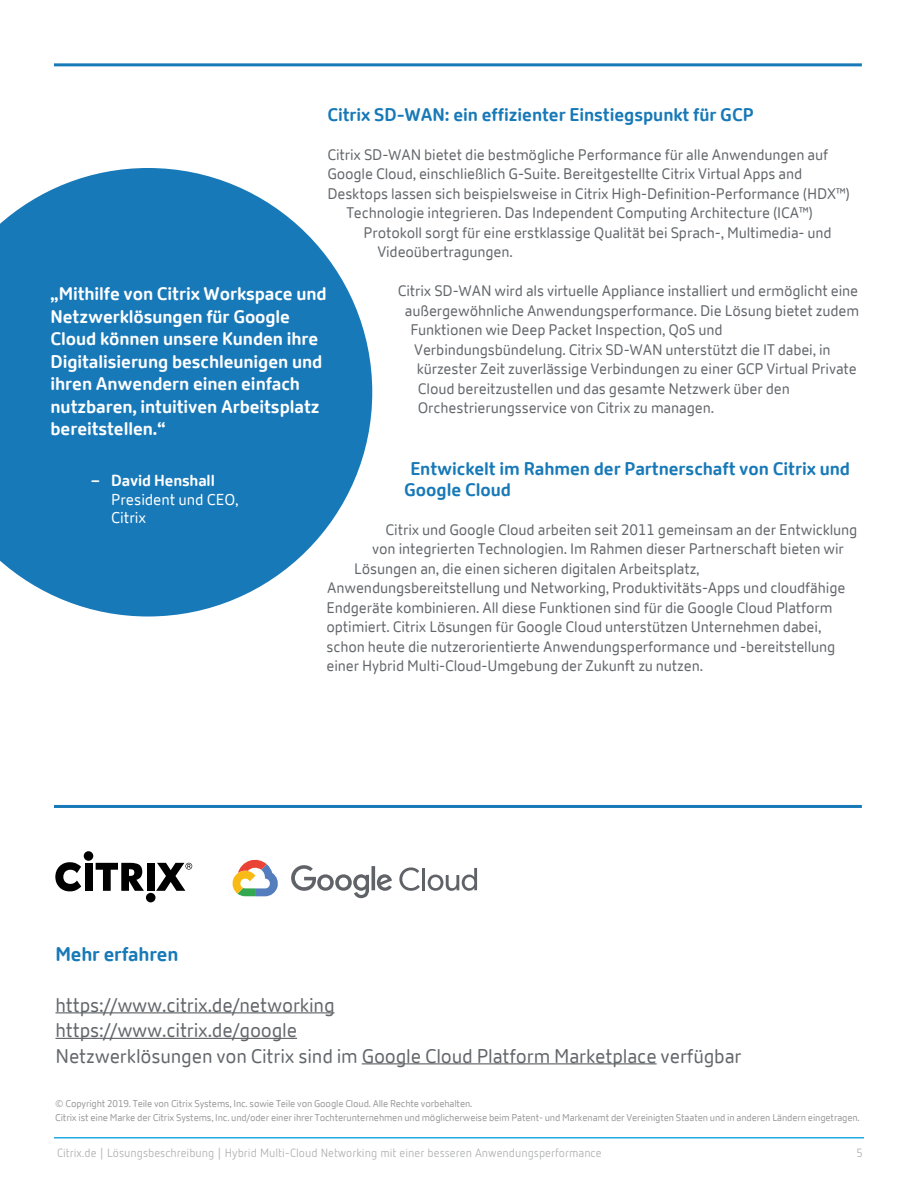
<style>
.page{position:relative;width:918px;height:1188px;background:#fff}
.page>*{position:absolute;margin:0;border:0;box-sizing:border-box;transform-origin:0 0}
.t1{font:19.5px/25.5px "Citrix New Sans";letter-spacing:-.01em;color:#63676b}
.t2{font:700 19.5px "Citrix New Sans";letter-spacing:-.01em;color:#1779b7}
.t3{font:700 18px/22.5px "Citrix New Sans";letter-spacing:-.005em;color:#fff}
.t4{font:700 18px/21px "Citrix New Sans";letter-spacing:-.005em;color:#1779b7}
.t5{font:700 15.75px "Citrix New Sans";letter-spacing:-.01em;color:#fff}
.t6{font:15.45px/18.6px "Citrix New Sans";letter-spacing:-.005em;color:#fff}
.t7{font:15px "Citrix New Sans";letter-spacing:-.01em;color:#63676b}
.t8{font:12px "Netto OT";color:#b1b3b2}
.t9{font:9.75px/13.5px "Citrix New Sans";letter-spacing:-.015em;color:#999}
</style>
<div class="page">
<hr style="left:54px;top:1137px;width:810px;height:1px;background:#23aae2">
<svg style="left:0;top:168px;width:372px;height:448px;fill:#1879b9"></svg>
<div style="left:84px;top:851px;width:9px;height:10px;background:#000;border-radius:50%"></div>
<div style="left:85px;top:863px;width:7px;height:28px;background:#000"></div>
<div style="left:146px;top:893px;width:10px;height:9px;background:#000;border-radius:50%"></div>
<div style="left:147px;top:863px;width:8px;height:28px;background:#000"></div>
<svg style="left:55px;top:862px;width:26px;height:29px"></svg>
<svg style="left:96px;top:863px;width:48px;height:28px"></svg>
<svg style="left:156px;top:863px;width:36px;height:28px"></svg>
<svg style="left:232px;top:859px;width:46px;height:37px"></svg>
<svg style="left:291px;top:865px;width:101px;height:33px"></svg>
<svg style="left:399px;top:867px;width:21px;height:24px"></svg>
<hr style="left:422px;top:868px;width:3px;height:22px;background:#5f6368">
<svg style="left:428px;top:868px;width:49px;height:23px"></svg>
<hr style="left:54px;top:805px;width:808px;height:3px;background:#1779b7">
<hr style="left:56px;top:1012px;width:278px;height:1px;background:#63676b">
<hr style="left:56px;top:1038px;width:241px;height:1px;background:#63676b">
<hr style="left:362px;top:1063px;width:295px;height:1px;background:#63676b">
<hr style="left:54px;top:63px;width:808px;height:3px;background:#1779b7">
<p class="t4" style="left:327px;top:104px;width:428px">Citrix SD-WAN: ein effizienter Einstiegspunkt für GCP</p>
<p class="t7" style="left:327px;top:146px;width:502px">Citrix SD-WAN bietet die bestmögliche Performance für alle Anwendungen auf</p>
<p class="t7" style="left:327px;top:166px;width:477px">Google Cloud, einschließlich G-Suite. Bereitgestellte Citrix Virtual Apps and</p>
<p class="t7" style="left:327px;top:185px;width:524px">Desktops lassen sich beispielsweise in Citrix High-Definition-Performance (HDX™)</p>
<p class="t7" style="left:346px;top:205px;width:468px">Technologie integrieren. Das Independent Computing Architecture (ICA™)</p>
<p class="t7" style="left:364px;top:224px;width:470px">Protokoll sorgt für eine erstklassige Qualität bei Sprach-, Multimedia- und</p>
<p class="t7" style="left:377px;top:244px;width:137px">Videoübertragungen.</p>
<p class="t7" style="left:398px;top:283px;width:462px">Citrix SD-WAN wird als virtuelle Appliance installiert und ermöglicht eine</p>
<p class="t7" style="left:405px;top:302px;width:456px">außergewöhnliche Anwendungsperformance. Die Lösung bietet zudem</p>
<p class="t7" style="left:410px;top:322px;width:314px">Funktionen wie Deep Packet Inspection, QoS und</p>
<p class="t7" style="left:414px;top:341px;width:418px">Verbindungsbündelung. Citrix SD-WAN unterstützt die IT dabei, in</p>
<p class="t7" style="left:417px;top:361px;width:442px">kürzester Zeit zuverlässige Verbindungen zu einer GCP Virtual Private</p>
<p class="t7" style="left:418px;top:380px;width:374px">Cloud bereitzustellen und das gesamte Netzwerk über den</p>
<p class="t7" style="left:418px;top:400px;width:298px">Orchestrierungsservice von Citrix zu managen.</p>
<p class="t3" style="left:51px;top:283px;width:278px">„Mithilfe von Citrix Workspace und<br>Netzwerklösungen für Google<br>Cloud können unsere Kunden ihre<br>Digitalisierung beschleunigen und ihren Anwendern einen einfach nutzbaren, intuitiven Arbeitsplatz bereitstellen.“</p>
<p class="t5" style="left:91px;top:471px;width:125px">– David Henshall</p>
<p class="t6" style="left:111px;top:490px;width:129px">President und CEO,<br>Citrix</p>
<p class="t4" style="left:404px;top:458px;width:447px;text-indent:6px">Entwickelt im Rahmen der Partnerschaft von Citrix und<br>Google Cloud</p>
<p class="t7" style="left:386px;top:521px;width:473px">Citrix und Google Cloud arbeiten seit 2011 gemeinsam an der Entwicklung</p>
<p class="t7" style="left:372px;top:541px;width:473px">von integrierten Technologien. Im Rahmen dieser Partnerschaft bieten wir</p>
<p class="t7" style="left:354px;top:560px;width:347px">Lösungen an, die einen sicheren digitalen Arbeitsplatz,</p>
<p class="t7" style="left:327px;top:580px;width:520px">Anwendungsbereitstellung und Networking, Produktivitäts-Apps und cloudfähige</p>
<p class="t7" style="left:327px;top:599px;width:508px">Endgeräte kombinieren. All diese Funktionen sind für die Google Cloud Platform</p>
<p class="t7" style="left:327px;top:619px;width:496px">optimiert. Citrix Lösungen für Google Cloud unterstützen Unternehmen dabei,</p>
<p class="t7" style="left:327px;top:638px;width:510px">schon heute die nutzerorientierte Anwendungsperformance und -bereitstellung</p>
<p class="t7" style="left:327px;top:658px;width:378px">einer Hybrid Multi-Cloud-Umgebung der Zukunft zu nutzen.</p>
<h1 class="t2" style="left:56px;top:942px;width:124px">Mehr erfahren</h1>
<h1 class="t1" style="left:56px;top:992px;width:688px">https://www.citrix.de/networking<br>https://www.citrix.de/google<br>Netzwerklösungen von Citrix sind im Google Cloud Platform Marketplace verfügbar</h1>
<p class="t9" style="left:55px;top:1097px;width:806px">© Copyright 2019. Teile von Citrix Systems, Inc. sowie Teile von Google Cloud. Alle Rechte vorbehalten.<br>Citrix ist eine Marke der Citrix Systems, Inc. und/oder einer ihrer Tochterunternehmen und möglicherweise beim Patent- und Markenamt der Vereinigten Staaten und in anderen Ländern eingetragen.</p>
<p class="t8" style="left:57px;top:1145px;width:546px">Citrix.de | Lösungsbeschreibung | Hybrid Multi-Cloud Networking mit einer besseren Anwendungsperformance</p>
<p class="t8" style="left:856px;top:1145px;width:8px">5</p>
</div>
